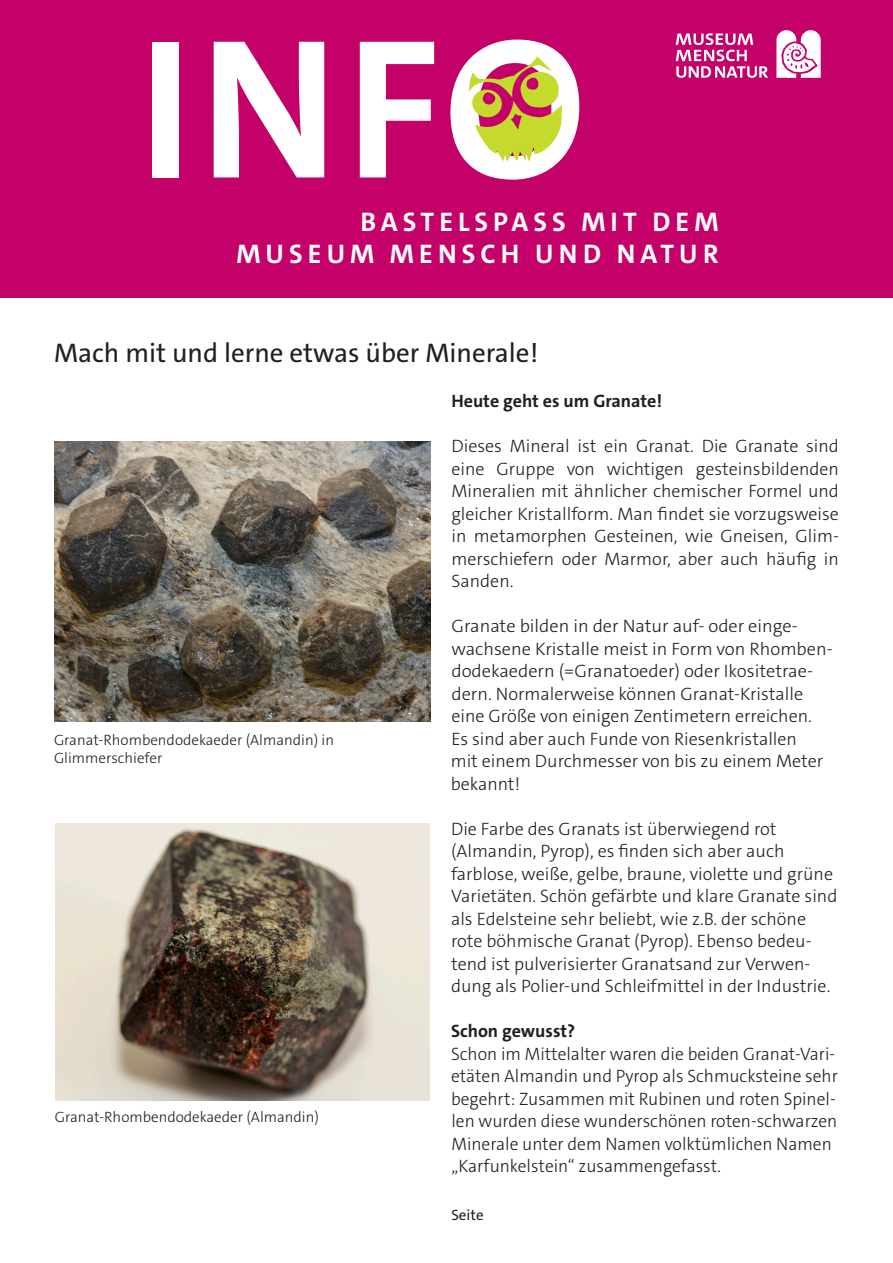
<style>
.page{position:relative;width:893px;height:1263px;background:#fff}
.page>*{position:absolute;margin:0;border:0;box-sizing:border-box;transform-origin:0 0}
.t1{font:700 201px "The Sans C4 s";color:#fff}
.t2{font:700 27px/32.4px "The Sans C4 s";letter-spacing:.19em;color:#fff;text-align:right}
.t3{font:27px "The Sans C4 s";color:#231f20}
.t4{font:300 18px/22.5px "The Sans C4 s";color:#231f20}
.t5{font:700 18px "The Sans C4 s";color:#231f20}
.t6{font:300 15px/18px "The Sans C4 s";color:#231f20}
.t7{font:15px "The Sans C4 s";color:#231f20}
</style>
<div class="page">
<div style="left:0;top:0;width:893px;height:298px;background:#c40168"></div>
<svg style="left:676px;top:33px;width:92px;height:45px"></svg>
<svg style="left:776px;top:30px;width:45px;height:48px;background:#f1c4dc"></svg>
<svg style="left:469px;top:56px;width:93px;height:106px"></svg>
<img style="left:54px;top:442px;width:376px;height:279px">
<img style="left:56px;top:824px;width:374px;height:276px">
<h1 class="t1" style="left:138px;top:-20px;width:450px">INFO</h1>
<h2 class="t2" style="left:236px;top:205px;width:484px">BASTELSPASS MIT DEM<br>MUSEUM MENSCH UND NATUR</h2>
<h2 class="t3" style="left:54px;top:336px;width:486px">Mach mit und lerne etwas über Minerale!</h2>
<p class="t5" style="left:451px;top:390px;width:212px">Heute geht es um Granate!</p>
<p class="t4" style="left:451px;top:435px;width:389px;text-align:justify">Dieses Mineral ist ein Granat. Die Granate sind eine Gruppe von wichtigen gesteinsbildenden Mineralien mit ähnlicher chemischer Formel und gleicher Kristallform. Man findet sie vorzugsweise in metamorphen Gesteinen, wie Gneisen, Glim&shy;merschiefern oder Marmor, aber auch häufig in Sanden.</p>
<p class="t4" style="left:451px;top:615px;width:383px">Granate bilden in der Natur auf- oder einge&shy;wachsene Kristalle meist in Form von Rhomben&shy;dodekaedern (=Granatoeder) oder Ikositetrae&shy;dern. Normalerweise können Granat-Kristalle eine Größe von einigen Zentimetern erreichen.<br>Es sind aber auch Funde von Riesenkristallen<br>mit einem Durchmesser von bis zu einem Meter bekannt!</p>
<p class="t4" style="left:451px;top:818px;width:388px">Die Farbe des Granats ist überwiegend rot (Almandin, Pyrop), es finden sich aber auch farblose, weiße, gelbe, braune, violette und grüne Varietäten. Schön gefärbte und klare Granate sind als Edelsteine sehr beliebt, wie z.B. der schöne rote böhmische Granat (Pyrop). Ebenso bedeu&shy;tend ist pulverisierter Granatsand zur Verwen&shy;dung als Polier-und Schleifmittel in der Industrie.</p>
<p class="t5" style="left:451px;top:1020px;width:126px">Schon gewusst?</p>
<p class="t4" style="left:451px;top:1043px;width:388px">Schon im Mittelalter waren die beiden Granat-Vari&shy;etäten Almandin und Pyrop als Schmucksteine sehr begehrt: Zusammen mit Rubinen und roten Spinel&shy;len wurden diese wunderschönen roten-schwarzen Minerale unter dem Namen volktümlichen Namen „Karfunkelstein“ zusammengefasst.</p>
<p class="t6" style="left:54px;top:731px;width:282px">Granat-Rhombendodekaeder (Almandin) in<br>Glimmerschiefer</p>
<p class="t6" style="left:55px;top:1108px;width:266px">Granat-Rhombendodekaeder (Almandin)</p>
<p class="t7" style="left:451px;top:1205px;width:34px">Seite</p>
</div>
